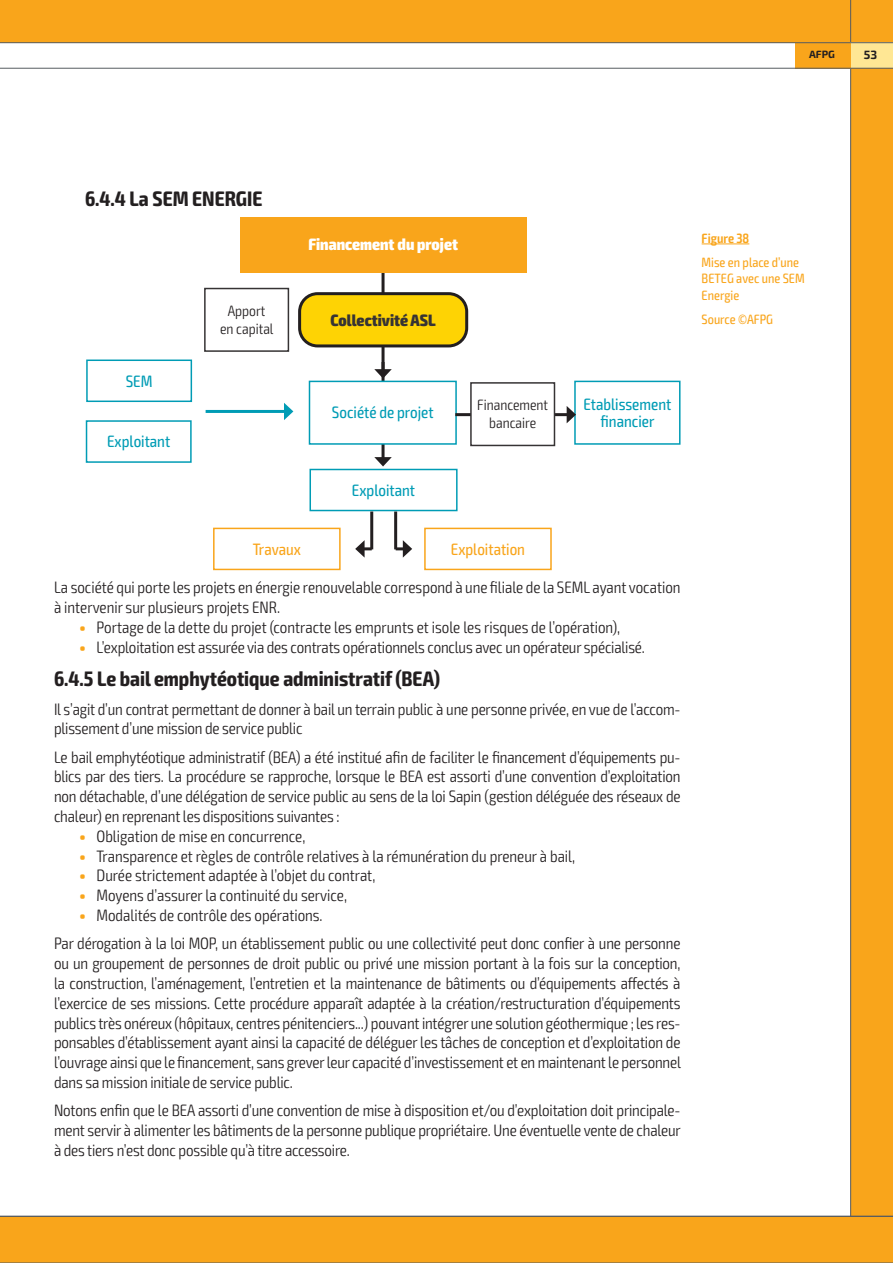
<style>
.page{position:relative;width:893px;height:1263px;background:#fff}
.page>*{position:absolute;margin:0;border:0;box-sizing:border-box;transform-origin:0 0}
.Titre_3{font:700 condensed 21px "Exo 2";color:#231f20}
.courant{font:300 condensed 16.5px/19.8px "Exo 2";letter-spacing:-.01em;color:#231f20;text-align:justify}
.courant_bold{font:condensed 16.5px/16.5px "Exo 2";color:#009cb5;text-align:center}
.courant_bold-2{font:800 condensed 16.5px "Exo 2";color:#fff}
.courant_bold-3{font:condensed 16.5px "Exo 2";color:#f9a51b}
.courant_bold-4{font:800 condensed 16.5px "Exo 2";color:#363334}
.courant-2{font:300 condensed 15px/18px "Exo 2";color:#231f20;text-align:center}
.FIGURE_COURANT{font:condensed 13.5px/16.2px "Exo 2";color:#f9a51b}
.t1{font:600 condensed 13.5px "Exo 2";color:#f9a51b}
.t2{font:700 12px "Exo 2";color:#231f20}
.t3{font:700 10.5px "Exo 2";color:#231f20}
.s1{font-weight:900;font-stretch:normal;color:#f9a51b}
</style>
<div class="page">
<div style="left:0;top:0;width:893px;height:43px;background:#f9a51b"></div>
<div style="left:850px;top:0;width:43px;height:1216px;background:#f9a51b"></div>
<div style="left:850px;top:43px;width:43px;height:25px;background:#ffe794"></div>
<div style="left:0;top:1217px;width:893px;height:46px;background:#f9a51b"></div>
<div style="left:795px;top:43px;width:55px;height:25px;background:#f9a51b"></div>
<hr style="left:0;top:42px;width:893px;height:1px;background:#575c60">
<hr style="left:0;top:68px;width:893px;height:1px;background:#575c60">
<hr style="left:0;top:1216px;width:893px;height:1px;background:#575c60">
<hr style="left:702px;top:244px;width:47px;height:1px;background:#f9a51b">
<hr style="left:382px;top:248px;width:3px;height:212px;background:#231f20">
<svg style="left:374px;top:457px;width:18px;height:9px"></svg>
<div style="left:240px;top:217px;width:286px;height:55px;background:#f9a51b"></div>
<div style="left:300px;top:294px;width:167px;height:52px;background:#fed304;border-radius:18px"></div>
<div style="left:298px;top:292px;width:170px;height:55px;border:3px solid #231f20;border-radius:18px"></div>
<div style="left:86px;top:420px;width:106px;height:43px;border:2px solid #009cb5"></div>
<div style="left:86px;top:359px;width:106px;height:43px;border:2px solid #009cb5"></div>
<div style="left:309px;top:381px;width:147px;height:63px;background:#fff"></div>
<div style="left:309px;top:381px;width:148px;height:64px;border:2px solid #009cb5"></div>
<div style="left:309px;top:469px;width:149px;height:42px;border:2px solid #009cb5"></div>
<div style="left:213px;top:528px;width:128px;height:42px;border:2px solid #f9a51b"></div>
<div style="left:424px;top:528px;width:128px;height:42px;border:2px solid #f9a51b"></div>
<div style="left:574px;top:381px;width:106px;height:64px;border:2px solid #009cb5"></div>
<div style="left:204px;top:288px;width:85px;height:64px;border:2px solid #363334"></div>
<svg style="left:374px;top:362px;width:18px;height:16px"></svg>
<hr style="left:455px;top:413px;width:114px;height:3px;background:#231f20">
<svg style="left:567px;top:406px;width:9px;height:17px"></svg>
<div style="left:471px;top:383px;width:83px;height:62px;background:#fff"></div>
<div style="left:470px;top:382px;width:85px;height:64px;border:2px solid #363334"></div>
<hr style="left:370px;top:511px;width:3px;height:38px;background:#231f20">
<svg style="left:355px;top:540px;width:17px;height:18px"></svg>
<hr style="left:394px;top:511px;width:3px;height:38px;background:#231f20">
<svg style="left:396px;top:540px;width:16px;height:18px"></svg>
<hr style="left:206px;top:410px;width:81px;height:3px;background:#009cb5">
<svg style="left:284px;top:403px;width:9px;height:17px"></svg>
<p class="t3" style="left:809px;top:47px;width:27px">AFPG</p>
<p class="t2" style="left:864px;top:46px;width:15px">53</p>
<p class="Titre_3" style="left:85px;top:186px;width:179px">6.4.4 La SEM ENERGIE</p>
<p class="courant_bold" style="left:126px;top:373px;width:28px">SEM</p>
<p class="courant_bold" style="left:107px;top:434px;width:65px">Exploitant</p>
<p class="courant-2" style="left:220px;top:302px;width:55px">Apport en capital</p>
<p class="courant_bold-2" style="left:308px;top:234px;width:151px">Financement du projet</p>
<p class="courant_bold-4" style="left:330px;top:310px;width:107px">Collectivité ASL</p>
<p class="courant_bold" style="left:332px;top:405px;width:103px">Société de projet</p>
<p class="courant_bold" style="left:352px;top:482px;width:65px">Exploitant</p>
<p class="courant-2" style="left:477px;top:396px;width:72px">Financement bancaire</p>
<p class="courant_bold-3" style="left:253px;top:539px;width:50px">Travaux</p>
<p class="courant_bold-3" style="left:451px;top:539px;width:76px">Exploitation</p>
<p class="courant_bold" style="left:583px;top:396px;width:89px">Etablissement financier</p>
<p class="courant" style="left:54px;top:578px;width:628px">La société qui porte les projets en énergie renouvelable correspond à une filiale de la SEML ayant vocation à intervenir sur plusieurs projets ENR.</p>
<p class="courant" style="left:80px;top:617px;width:542px"><span class="s1">•</span> Portage de la dette du projet (contracte les emprunts et isole les risques de l’opération),</p>
<p class="courant" style="left:80px;top:637px;width:567px"><span class="s1">•</span> L’exploitation est assurée via des contrats opérationnels conclus avec un opérateur spécialisé.</p>
<p class="Titre_3" style="left:54px;top:666px;width:388px">6.4.5 Le bail emphytéotique administratif (BEA)</p>
<p class="courant" style="left:54px;top:699px;width:628px">Il s’agit d’un contrat permettant de donner à bail un terrain public à une personne privée, en vue de l’accom&shy;plissement d’une mission de service public</p>
<p class="courant" style="left:54px;top:747px;width:628px">Le bail emphytéotique administratif (BEA) a été institué afin de faciliter le financement d’équipements pu&shy;blics par des tiers. La procédure se rapproche, lorsque le BEA est assorti d’une convention d’exploitation non détachable, d’une délégation de service public au sens de la loi Sapin (gestion déléguée des réseaux de chaleur) en reprenant les dispositions suivantes :</p>
<p class="courant" style="left:80px;top:826px;width:227px"><span class="s1">•</span> Obligation de mise en concurrence,</p>
<p class="courant" style="left:80px;top:846px;width:497px"><span class="s1">•</span> Transparence et règles de contrôle relatives à la rémunération du preneur à bail,</p>
<p class="courant" style="left:80px;top:866px;width:297px"><span class="s1">•</span> Durée strictement adaptée à l’objet du contrat,</p>
<p class="courant" style="left:80px;top:886px;width:269px"><span class="s1">•</span> Moyens d’assurer la continuité du service,</p>
<p class="courant" style="left:80px;top:906px;width:245px"><span class="s1">•</span> Modalités de contrôle des opérations.</p>
<p class="courant" style="left:54px;top:934px;width:628px">Par dérogation à la loi MOP, un établissement public ou une collectivité peut donc confier à une personne ou un groupement de personnes de droit public ou privé une mission portant à la fois sur la conception, la construction, l’aménagement, l’entretien et la maintenance de bâtiments ou d’équipements affectés à l’exercice de ses missions. Cette procédure apparaît adaptée à la création/restructuration d’équipements publics très onéreux (hôpitaux, centres pénitenciers...) pouvant intégrer une solution géothermique ; les res&shy;ponsables d’établissement ayant ainsi la capacité de déléguer les tâches de conception et d’exploitation de l’ouvrage ainsi que le financement, sans grever leur capacité d’investissement et en maintenant le personnel dans sa mission initiale de service public.</p>
<p class="courant" style="left:54px;top:1101px;width:628px">Notons enfin que le BEA assorti d’une convention de mise à disposition et/ou d’exploitation doit principale&shy;ment servir à alimenter les bâtiments de la personne publique propriétaire. Une éventuelle vente de chaleur à des tiers n’est donc possible qu’à titre accessoire.</p>
<p class="t1" style="left:702px;top:230px;width:49px">Figure 38</p>
<p class="FIGURE_COURANT" style="left:702px;top:255px;width:105px">Mise en place d’une<br>BETEG avec une SEM<br>Energie</p>
<p class="FIGURE_COURANT" style="left:702px;top:312px;width:73px">Source ©AFPG</p>
</div>
